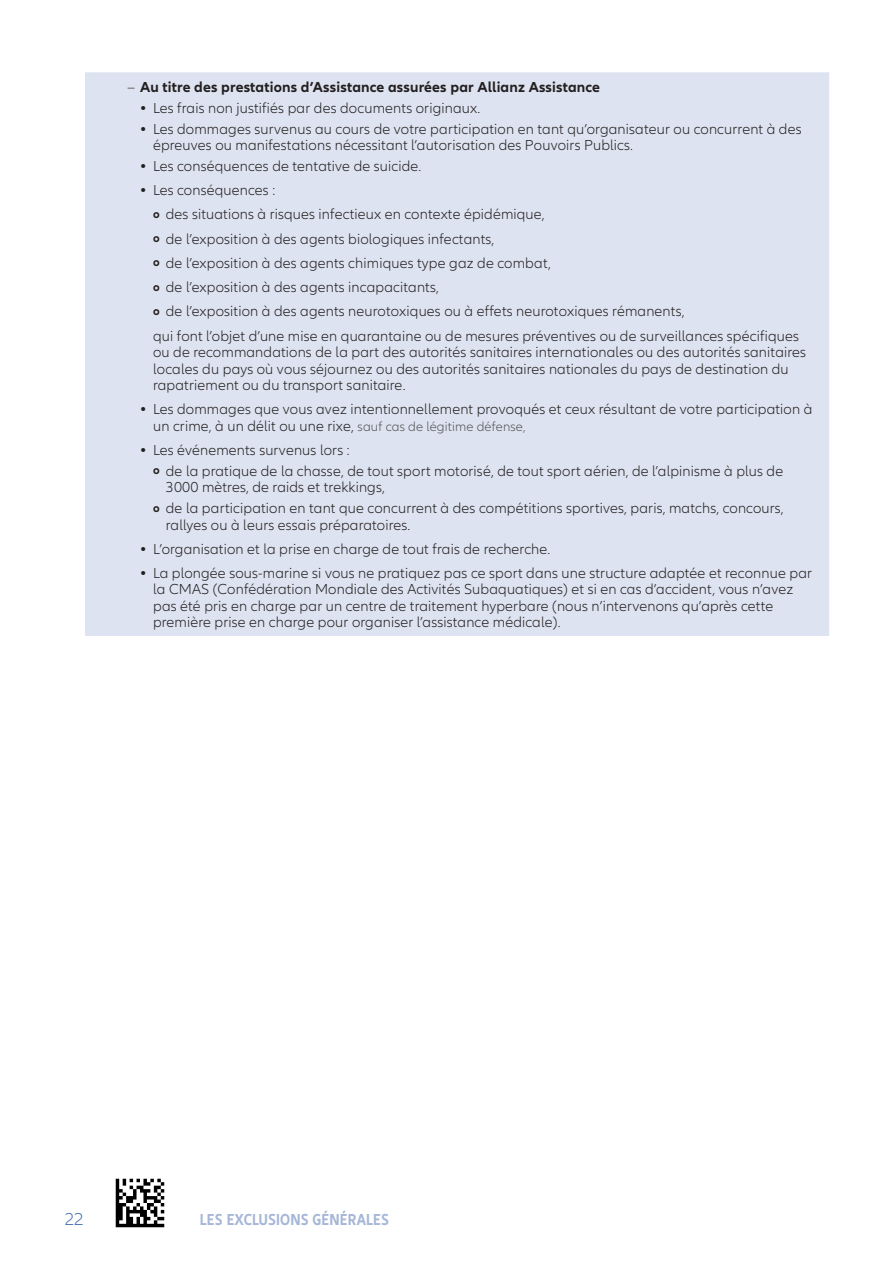
<style>
.page{position:relative;width:893px;height:1263px;background:#fff}
.page>*{position:absolute;margin:0;border:0;box-sizing:border-box;transform-origin:0 0}
.t1{font:300 18px "Allianz Neo";color:#4974b0}
.Titre_rappel{font:700 condensed 16.5px "Allianz Neo";letter-spacing:.01em;color:#a7b7d8}
.Exclus_-_Texte{font:300 15px/16.5px "Allianz Neo";letter-spacing:.01em;color:#231f20}
.t2{font:700 15px "Allianz Neo";letter-spacing:.01em;color:#231f20}
.s1{font-weight:300}
.s2{font-weight:700}
.s3{font-weight:700;font-size:12px}
.s4{font-size:13.5px;color:#535355}
</style>
<div class="page">
<img style="left:115px;top:1178px;width:50px;height:50px">
<div style="left:85px;top:72px;width:744px;height:564px;background:#dde3f0"></div>
<p class="t2" style="left:128px;top:79px;width:474px"><span class="s1">–</span> Au titre des prestations d’Assistance assurées par Allianz Assistance</p>
<p class="Exclus_-_Texte" style="left:140px;top:100px;width:342px"><span class="s2">•</span> Les frais non justifiés par des documents originaux.</p>
<p class="Exclus_-_Texte" style="left:153px;top:121px;width:650px;text-indent:-13px"><span class="s2">•</span> Les dommages survenus au cours de votre participation en tant qu’organisateur ou concurrent à des épreuves ou manifestations nécessitant l’autorisation des Pouvoirs Publics.</p>
<p class="Exclus_-_Texte" style="left:140px;top:158px;width:283px"><span class="s2">•</span> Les conséquences de tentative de suicide.</p>
<p class="Exclus_-_Texte" style="left:140px;top:182px;width:136px"><span class="s2">•</span> Les conséquences :</p>
<p class="Exclus_-_Texte" style="left:153px;top:207px;width:393px"><span class="s3">o</span> des situations à risques infectieux en contexte épidémique,</p>
<p class="Exclus_-_Texte" style="left:153px;top:231px;width:343px"><span class="s3">o</span> de l’exposition à des agents biologiques infectants,</p>
<p class="Exclus_-_Texte" style="left:153px;top:255px;width:399px"><span class="s3">o</span> de l’exposition à des agents chimiques type gaz de combat,</p>
<p class="Exclus_-_Texte" style="left:153px;top:279px;width:287px"><span class="s3">o</span> de l’exposition à des agents incapacitants,</p>
<p class="Exclus_-_Texte" style="left:153px;top:303px;width:533px"><span class="s3">o</span> de l’exposition à des agents neurotoxiques ou à effets neurotoxiques rémanents,</p>
<p class="Exclus_-_Texte" style="left:153px;top:328px;width:654px">qui font l’objet d’une mise en quarantaine ou de mesures préventives ou de surveillances spécifiques ou de recommandations de la part des autorités sanitaires internationales ou des autorités sanitaires locales du pays où vous séjournez ou des autorités sanitaires nationales du pays de destination du rapatriement ou du transport sanitaire.</p>
<p class="Exclus_-_Texte" style="left:153px;top:401px;width:661px;text-indent:-13px"><span class="s2">•</span> Les dommages que vous avez intentionnellement provoqués et ceux résultant de votre participation à un crime, à un délit ou une rixe, <span class="s4">sauf cas de légitime défense,</span></p>
<p class="Exclus_-_Texte" style="left:140px;top:442px;width:211px"><span class="s2">•</span> Les événements survenus lors :</p>
<p class="Exclus_-_Texte" style="left:166px;top:463px;width:619px;text-indent:-13px"><span class="s3">o</span> de la pratique de la chasse, de tout sport motorisé, de tout sport aérien, de l’alpinisme à plus de<br>3000 mètres, de raids et trekkings,</p>
<p class="Exclus_-_Texte" style="left:166px;top:500px;width:619px;text-indent:-13px"><span class="s3">o</span> de la participation en tant que concurrent à des compétitions sportives, paris, matchs, concours, rallyes ou à leurs essais préparatoires.</p>
<p class="Exclus_-_Texte" style="left:140px;top:541px;width:412px"><span class="s2">•</span> L’organisation et la prise en charge de tout frais de recherche.</p>
<p class="Exclus_-_Texte" style="left:153px;top:565px;width:661px;text-indent:-13px"><span class="s2">•</span> La plongée sous-marine si vous ne pratiquez pas ce sport dans une structure adaptée et reconnue par la CMAS (Confédération Mondiale des Activités Subaquatiques) et si en cas d’accident, vous n’avez pas été pris en charge par un centre de traitement hyperbare (nous n’intervenons qu’après cette première prise en charge pour organiser l’assistance médicale).</p>
<p class="t1" style="left:65px;top:1208px;width:20px">22</p>
<p class="Titre_rappel" style="left:200px;top:1210px;width:191px">LES EXCLUSIONS GÉNÉRALES</p>
</div>
